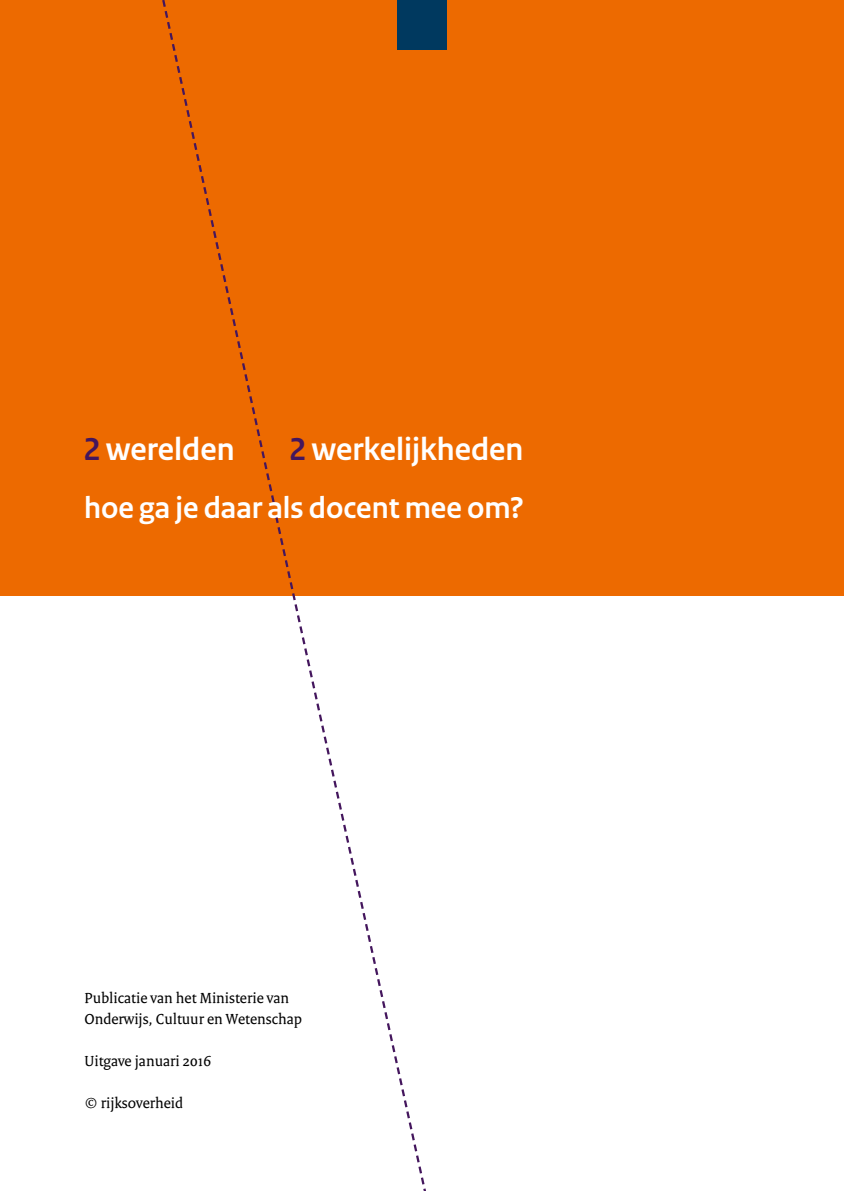
<style>
.page{position:relative;width:844px;height:1191px;background:#fff}
.page>*{position:absolute;margin:0;border:0;box-sizing:border-box;transform-origin:0 0}
.t1{font:700 33.43px "Rijksoverheid Sans Heading";color:#fff}
.t2{font:700 31.68px "Rijksoverheid Sans Heading";color:#fff}
.t3{font:15.75px/21px "Rijksoverheid Serif";color:#000}
.s1{color:#44165d}
</style>
<div class="page">
<div style="left:0;top:0;width:843px;height:595px;background:#ed6a00"></div>
<svg style="left:273px;top:516px;width:163px;height:675px"></svg>
<svg style="left:162px;top:0;width:113px;height:503px"></svg>
<div style="left:397px;top:0;width:49px;height:50px;background:#00395f"></div>
<h1 class="t1" style="left:84px;top:430px;width:152px"><span class="s1">2</span> werelden</h1>
<h1 class="t1" style="left:289px;top:430px;width:235px"><span class="s1">2</span> werkelijkheden</h1>
<h2 class="t2" style="left:84px;top:489px;width:441px">hoe ga je daar als docent mee om?</h2>
<p class="t3" style="left:84px;top:987px;width:219px">Publicatie van het Ministerie van<br>Onderwijs, Cultuur en Wetenschap</p>
<p class="t3" style="left:84px;top:1050px;width:128px">Uitgave januari 2016</p>
<p class="t3" style="left:84px;top:1092px;width:100px">© rijksoverheid</p>
</div>
